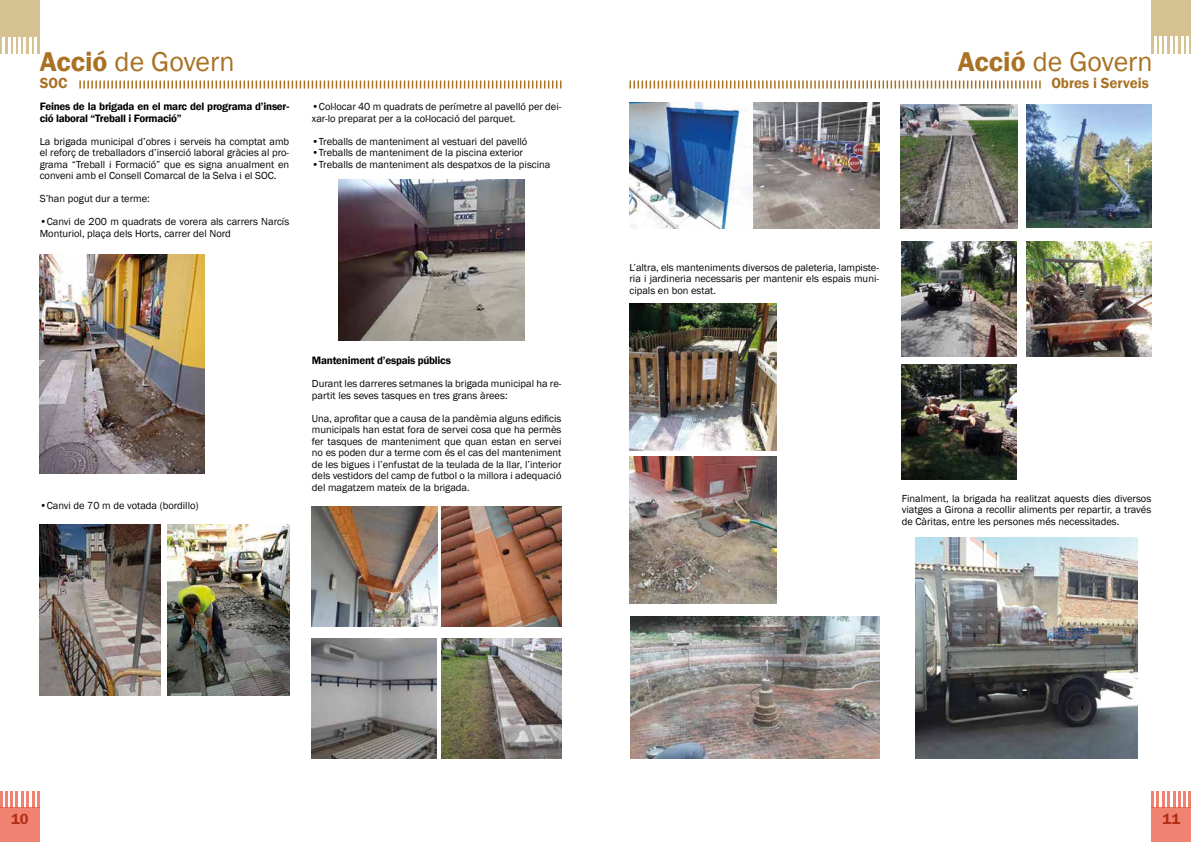
<style>
.page{position:relative;width:1191px;height:842px;background:#fff}
.page>*{position:absolute;margin:0;border:0;box-sizing:border-box;transform-origin:0 0}
.t1{font:28px "Franklin Gothic";color:#a97124}
.t2{font:600 15px "Franklin Gothic";color:#a97124}
.t3{font:600 15px "Franklin Gothic";color:#b42c13}
.t4{font:600 11px/11.5px "Franklin Gothic";letter-spacing:-.02em;color:#000}
.t5{font:10.5px/11.5px "Franklin Gothic";color:#000;text-align:justify}
.s1{font-weight:600}
</style>
<div class="page">
<div style="left:1151px;top:808px;width:40px;height:34px;background:#ef8271"></div>
<div style="left:0;top:808px;width:40px;height:34px;background:#ef8271"></div>
<svg style="left:0;top:791px;width:2px;height:17px"></svg>
<hr style="left:5px;top:791px;width:3px;height:17px;background:#e94d35">
<hr style="left:10px;top:791px;width:3px;height:17px;background:#e94d35">
<svg style="left:16px;top:791px;width:7px;height:17px"></svg>
<hr style="left:26px;top:791px;width:3px;height:17px;background:#e94d35">
<svg style="left:32px;top:791px;width:2px;height:17px"></svg>
<hr style="left:37px;top:791px;width:3px;height:17px;background:#e94d35">
<hr style="left:1188px;top:791px;width:3px;height:17px;background:#e94d35">
<svg style="left:1173px;top:791px;width:12px;height:17px"></svg>
<hr style="left:1167px;top:791px;width:3px;height:17px;background:#e94d35">
<svg style="left:1162px;top:791px;width:2px;height:17px"></svg>
<hr style="left:1156px;top:791px;width:3px;height:17px;background:#e94d35">
<svg style="left:1151px;top:791px;width:2px;height:17px"></svg>
<svg style="left:79px;top:80px;width:482px;height:8px"></svg>
<svg style="left:629px;top:80px;width:411px;height:8px"></svg>
<div style="left:0;top:0;width:40px;height:54px;background:#d6c291"></div>
<svg style="left:3px;top:37px;width:12px;height:17px"></svg>
<hr style="left:18px;top:37px;width:3px;height:17px;background:#fff">
<svg style="left:24px;top:37px;width:2px;height:17px"></svg>
<hr style="left:29px;top:37px;width:3px;height:17px;background:#fff">
<svg style="left:35px;top:37px;width:2px;height:17px"></svg>
<div style="left:1151px;top:0;width:40px;height:54px;background:#d6c291"></div>
<svg style="left:1154px;top:37px;width:2px;height:17px"></svg>
<hr style="left:1159px;top:37px;width:3px;height:17px;background:#fff">
<hr style="left:1164px;top:37px;width:3px;height:17px;background:#fff">
<svg style="left:1170px;top:37px;width:2px;height:17px"></svg>
<hr style="left:1175px;top:37px;width:3px;height:17px;background:#fff">
<svg style="left:1181px;top:37px;width:7px;height:17px"></svg>
<img style="left:40px;top:255px;width:164px;height:219px">
<img style="left:40px;top:525px;width:121px;height:171px">
<img style="left:168px;top:525px;width:121px;height:171px">
<img style="left:338px;top:180px;width:186px;height:161px">
<img style="left:312px;top:507px;width:125px;height:120px">
<img style="left:441px;top:507px;width:120px;height:120px">
<img style="left:441px;top:638px;width:120px;height:120px">
<img style="left:312px;top:638px;width:125px;height:120px">
<img style="left:629px;top:103px;width:124px;height:125px">
<img style="left:900px;top:104px;width:117px;height:124px">
<img style="left:916px;top:537px;width:221px;height:221px">
<img style="left:901px;top:364px;width:115px;height:115px">
<img style="left:629px;top:303px;width:148px;height:148px">
<img style="left:901px;top:242px;width:115px;height:115px">
<img style="left:629px;top:456px;width:147px;height:147px">
<img style="left:1026px;top:242px;width:125px;height:115px">
<img style="left:1026px;top:104px;width:125px;height:124px">
<img style="left:630px;top:617px;width:249px;height:141px">
<img style="left:753px;top:103px;width:126px;height:125px">
<h1 class="t1" style="left:40px;top:45px;width:196px"><span class="s1">Acció</span> de Govern</h1>
<h1 class="t1" style="left:957px;top:45px;width:196px"><span class="s1">Acció</span> de Govern</h1>
<h2 class="t2" style="left:40px;top:74px;width:29px">SOC</h2>
<h2 class="t2" style="left:1051px;top:74px;width:99px">Obres i Serveis</h2>
<p class="t4" style="left:40px;top:101px;width:251px">Feines de la brigada en el marc del programa d’inser&shy;ció laboral “Treball i Formació”</p>
<p class="t5" style="left:40px;top:136px;width:251px">La brigada municipal d’obres i serveis ha comptat amb el reforç de treballadors d’inserció laboral gràcies al pro&shy;grama “Treball i Formació” que es signa anualment en conveni amb el Consell Comarcal de la Selva i el SOC.</p>
<p class="t5" style="left:40px;top:193px;width:112px">S’han pogut dur a terme:</p>
<p class="t5" style="left:40px;top:216px;width:251px">•Canvi de 200 m quadrats de vorera als carrers Narcís<br>Monturiol, plaça dels Horts, carrer del Nord</p>
<p class="t5" style="left:312px;top:101px;width:251px">•Col·locar 40 m quadrats de perímetre al pavelló per dei&shy;xar-lo preparat per a la col·locació del parquet.</p>
<p class="t5" style="left:312px;top:136px;width:217px">•Treballs de manteniment al vestuari del pavelló</p>
<p class="t5" style="left:312px;top:147px;width:212px">•Treballs de manteniment de la piscina exterior</p>
<p class="t5" style="left:312px;top:159px;width:240px">•Treballs de manteniment als despatxos de la piscina</p>
<p class="t5" style="left:40px;top:500px;width:160px">•Canvi de 70 m de votada (bordillo)</p>
<p class="t4" style="left:312px;top:355px;width:140px">Manteniment d’espais públics</p>
<p class="t5" style="left:312px;top:378px;width:251px">Durant les darreres setmanes la brigada municipal ha re&shy;partit les seves tasques en tres grans àrees:</p>
<p class="t5" style="left:312px;top:413px;width:251px">Una, aprofitar que a causa de la pandèmia alguns edificis municipals han estat fora de servei cosa que ha permès fer tasques de manteniment que quan estan en servei no es poden dur a terme com és el cas del manteniment de les bigues i l’enfustat de la teulada de la llar, l’interior dels vestidors del camp de futbol o la millora i adequació del magatzem mateix de la brigada.</p>
<p class="t5" style="left:629px;top:262px;width:251px">L’altra, els manteniments diversos de paleteria, lampiste&shy;ria i jardineria necessaris per mantenir els espais muni&shy;cipals en bon estat.</p>
<p class="t5" style="left:901px;top:493px;width:251px">Finalment, la brigada ha realitzat aquests dies diversos viatges a Girona a recollir aliments per repartir, a través de Càritas, entre les persones més necessitades.</p>
<h2 class="t3" style="left:11px;top:810px;width:19px">10</h2>
<h2 class="t3" style="left:1162px;top:810px;width:19px">11</h2>
</div>
